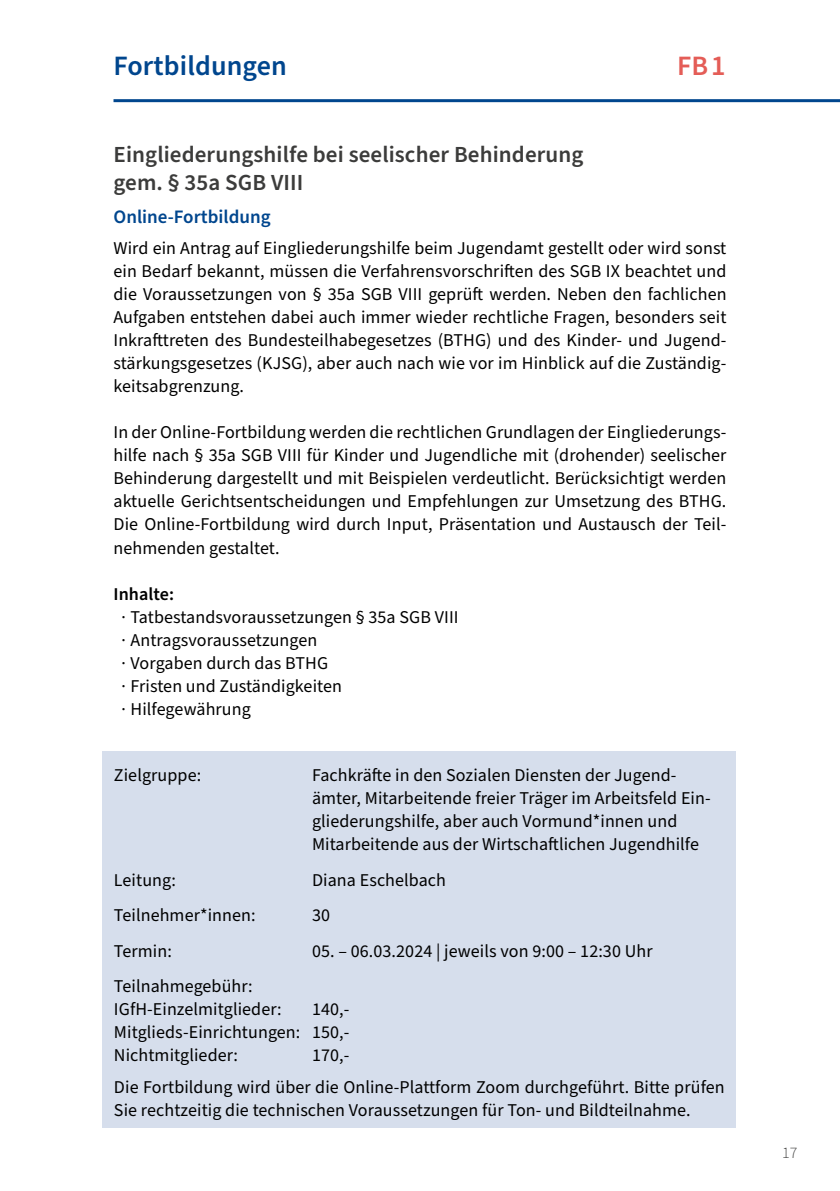
<style>
.page{position:relative;width:840px;height:1191px;background:#fff}
.page>*{position:absolute;margin:0;border:0;box-sizing:border-box;transform-origin:0 0}
.t1{font:600 28px "Source Sans Pro";letter-spacing:.005em;color:#00468e}
.H1_Gelb{font:600 28px "Source Sans Pro";color:#e45d57}
.H2_grau{font:600 23px/28px "Source Sans Pro";letter-spacing:.005em;color:#3c3c3b}
.IGfH_h5{font:600 19px "Source Sans Pro";color:#00468e}
.IGfH_p_Mengentext{font:18px/23px "Source Sans Pro";letter-spacing:.005em;color:#000;text-align:justify}
.IGFH_p_Tabelle{font:18px/23px "Source Sans Pro";letter-spacing:.005em;color:#000}
.IGfH_p_Mengentext-2{font:600 18px "Source Sans Pro";letter-spacing:.005em;color:#000}
.t2{font:300 16px "Source Sans Pro";color:#3c3c3b}
</style>
<div class="page">
<hr style="left:113px;top:99px;width:726px;height:3px;background:#00468e">
<div style="left:103px;top:751px;width:632px;height:376px;background:#d6deec"></div>
<h1 class="t1" style="left:113px;top:47px;width:175px">Fortbildungen</h1>
<p class="H1_Gelb" style="left:676px;top:47px;width:50px">FB1</p>
<p class="H2_grau" style="left:113px;top:141px;width:471px">Eingliederungshilfe bei seelischer Behinderung gem. § 35a SGB VIII</p>
<p class="IGfH_h5" style="left:113px;top:204px;width:158px">Online-Fortbildung</p>
<p class="IGfH_p_Mengentext" style="left:113px;top:237px;width:614px">Wird ein Antrag auf Eingliederungshilfe beim Jugendamt gestellt oder wird sonst ein Bedarf bekannt, müssen die Verfahrensvorschriften des SGB IX beachtet und die Voraussetzungen von § 35a SGB VIII geprüft werden. Neben den fachlichen Aufgaben entstehen dabei auch immer wieder rechtliche Fragen, besonders seit Inkrafttreten des Bundesteilhabegesetzes (BTHG) und des Kinder- und Jugend&shy;stärkungsgesetzes (KJSG), aber auch nach wie vor im Hinblick auf die Zuständig&shy;keitsabgrenzung.</p>
<p class="IGfH_p_Mengentext" style="left:113px;top:421px;width:614px">In der Online-Fortbildung werden die rechtlichen Grundlagen der Eingliederungs&shy;hilfe nach § 35a SGB VIII für Kinder und Jugendliche mit (drohender) seelischer Behinderung dargestellt und mit Beispielen verdeutlicht. Berücksichtigt werden aktuelle Gerichtsentscheidungen und Empfehlungen zur Umsetzung des BTHG.<br>Die Online-Fortbildung wird durch Input, Präsentation und Austausch der Teil&shy;nehmenden gestaltet.</p>
<p class="IGfH_p_Mengentext-2" style="left:113px;top:581px;width:62px">Inhalte:</p>
<p class="IGfH_p_Mengentext" style="left:119px;top:605px;width:341px">∙Tatbestandsvoraussetzungen § 35a SGB VIII</p>
<p class="IGfH_p_Mengentext" style="left:119px;top:628px;width:199px">∙Antragsvoraussetzungen</p>
<p class="IGfH_p_Mengentext" style="left:119px;top:651px;width:210px">∙ Vorgaben durch das BTHG</p>
<p class="IGfH_p_Mengentext" style="left:119px;top:674px;width:224px">∙ Fristen und Zuständigkeiten</p>
<p class="IGfH_p_Mengentext" style="left:119px;top:697px;width:133px">∙Hilfegewährung</p>
<p class="IGFH_p_Tabelle" style="left:114px;top:764px;width:89px">Zielgruppe:</p>
<p class="IGFH_p_Tabelle" style="left:312px;top:764px;width:398px">Fachkräfte in den Sozialen Diensten der Jugend&shy;ämter, Mitarbeitende freier Träger im Arbeitsfeld Ein&shy;gliederungshilfe, aber auch Vormund*innen und Mitarbeitende aus der Wirtschaftlichen Jugendhilfe</p>
<p class="IGFH_p_Tabelle" style="left:114px;top:868px;width:63px">Leitung:</p>
<p class="IGFH_p_Tabelle" style="left:312px;top:868px;width:135px">Diana Eschelbach</p>
<p class="IGFH_p_Tabelle" style="left:114px;top:904px;width:143px">Teilnehmer*innen:</p>
<p class="IGFH_p_Tabelle" style="left:312px;top:904px;width:19px">30</p>
<p class="IGFH_p_Tabelle" style="left:114px;top:939px;width:59px">Termin:</p>
<p class="IGFH_p_Tabelle" style="left:312px;top:939px;width:342px">05. – 06.03.2024 | jeweils von 9:00 – 12:30 Uhr</p>
<p class="IGFH_p_Tabelle" style="left:114px;top:975px;width:140px">Teilnahmegebühr:</p>
<p class="IGFH_p_Tabelle" style="left:114px;top:998px;width:188px">IGfH-Einzelmitglieder:<br>Mitglieds-Einrichtungen:</p>
<p class="IGFH_p_Tabelle" style="left:114px;top:1044px;width:126px">Nichtmitglieder:</p>
<p class="IGFH_p_Tabelle" style="left:312px;top:998px;width:39px">140,-</p>
<p class="IGFH_p_Tabelle" style="left:312px;top:1021px;width:39px">150,-</p>
<p class="IGFH_p_Tabelle" style="left:312px;top:1044px;width:39px">170,-</p>
<p class="IGfH_p_Mengentext" style="left:114px;top:1076px;width:612px">Die Fortbildung wird über die Online-Plattform Zoom durchgeführt. Bitte prüfen<br>Sie rechtzeitig die technischen Voraussetzungen für Ton- und Bildteilnahme.</p>
<p class="t2" style="left:781px;top:1141px;width:17px">17</p>
</div>
